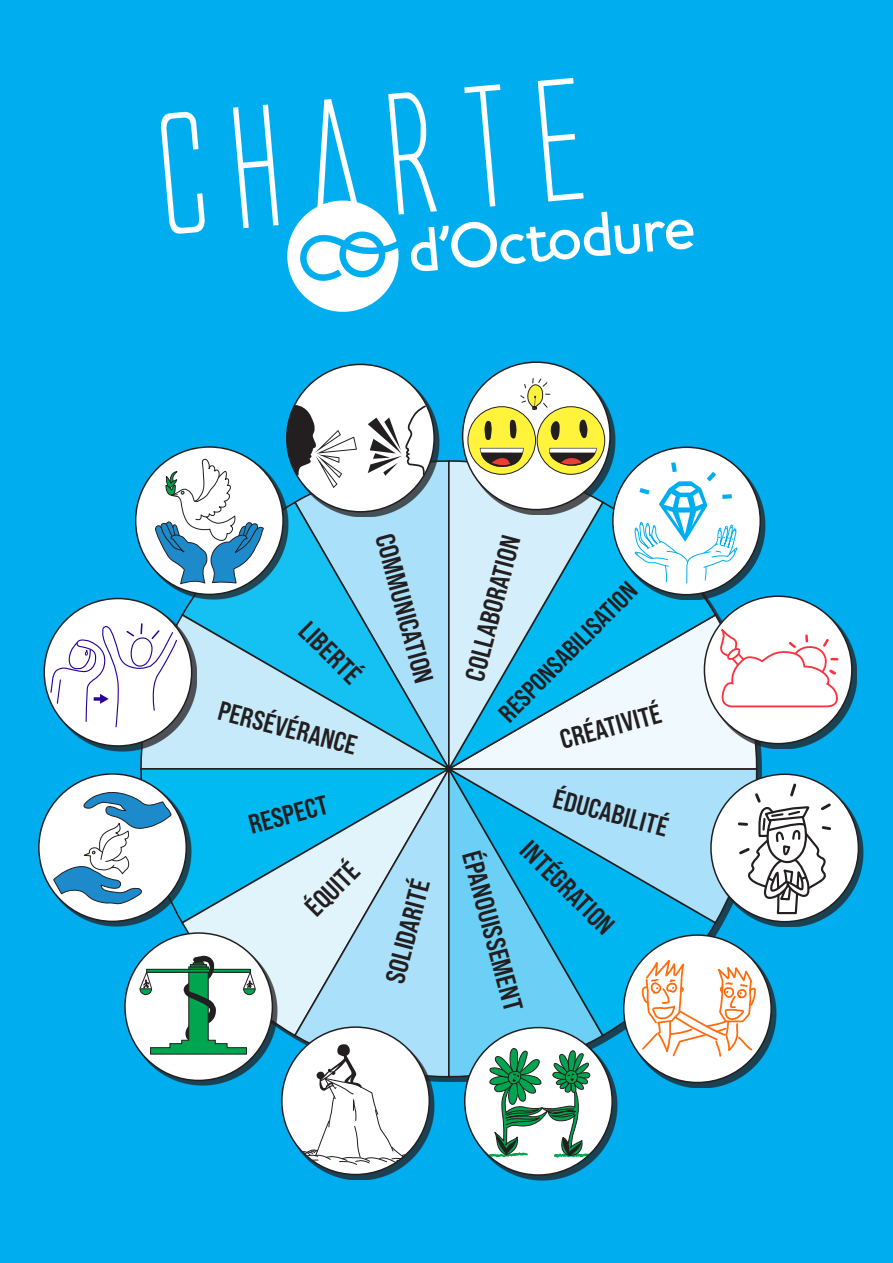
<style>
.page{position:relative;width:893px;height:1263px;background:#00aeef}
.page>*{position:absolute;margin:0;border:0;box-sizing:border-box;transform-origin:0 0}
.t1{font:160.8px "Alien League";color:#fff}
.t2{font:27px "Bebas Neue Pro Sm E Bd";color:#231f20}
.t3{font:25.5px "Bebas Neue Pro Sm E Bd";color:#231f20}
</style>
<div class="page">
<svg style="left:189px;top:500px;width:255px;height:113px;background:#76d2f3"></svg>
<svg style="left:140px;top:613px;width:303px;height:154px;background:#7ed4f2"></svg>
<svg style="left:180px;top:764px;width:113px;height:269px"></svg>
<svg style="left:293px;top:763px;width:154px;height:315px"></svg>
<svg style="left:444px;top:925px;width:274px;height:112px"></svg>
<svg style="left:443px;top:770px;width:315px;height:155px"></svg>
<svg style="left:443px;top:613px;width:315px;height:157px"></svg>
<svg style="left:444px;top:500px;width:274px;height:273px"></svg>
<svg style="left:447px;top:459px;width:158px;height:316px"></svg>
<div style="left:42px;top:777px;width:149px;height:149px;background:#231f20;opacity:.75"></div>
<div style="left:39px;top:774px;width:147px;height:147px;background:#fff;border-radius:50%"></div>
<svg style="left:53px;top:791px;width:119px;height:114px"></svg>
<div style="left:627px;top:938px;width:149px;height:149px;background:#231f20;opacity:.75"></div>
<div style="left:624px;top:935px;width:147px;height:147px;background:#fff;border-radius:50%"></div>
<svg style="left:640px;top:943px;width:117px;height:139px"></svg>
<div style="left:290px;top:368px;width:149px;height:149px;background:#231f20;opacity:.75"></div>
<div style="left:287px;top:364px;width:147px;height:148px;background:#fff;border-radius:50%"></div>
<svg style="left:368px;top:404px;width:60px;height:73px"></svg>
<svg style="left:287px;top:405px;width:70px;height:83px"></svg>
<div style="left:708px;top:600px;width:149px;height:149px;background:#231f20;opacity:.75"></div>
<div style="left:704px;top:596px;width:148px;height:148px;background:#fff;border-radius:50%"></div>
<svg style="left:720px;top:629px;width:120px;height:79px"></svg>
<div style="left:466px;top:366px;width:149px;height:149px;background:#231f20;opacity:.75"></div>
<div style="left:463px;top:362px;width:147px;height:148px;background:#fff;border-radius:50%"></div>
<div style="left:468px;top:407px;width:67px;height:67px;background:#fff33c;border-radius:50%"></div>
<div style="left:468px;top:406px;width:68px;height:69px;border:1px solid #231f20;border-radius:50%"></div>
<div style="left:537px;top:407px;width:68px;height:67px;background:#fff33c;border-radius:50%"></div>
<div style="left:537px;top:406px;width:68px;height:69px;border:1px solid #231f20;border-radius:50%"></div>
<svg style="left:484px;top:420px;width:8px;height:20px"></svg>
<svg style="left:509px;top:419px;width:8px;height:20px"></svg>
<svg style="left:480px;top:448px;width:44px;height:21px"></svg>
<svg style="left:547px;top:448px;width:51px;height:20px"></svg>
<svg style="left:550px;top:421px;width:10px;height:19px"></svg>
<svg style="left:579px;top:419px;width:9px;height:19px"></svg>
<svg style="left:520px;top:378px;width:30px;height:32px"></svg>
<div style="left:616px;top:451px;width:149px;height:149px;background:#231f20;opacity:.75"></div>
<div style="left:613px;top:447px;width:147px;height:148px;background:#fff;border-radius:50%"></div>
<svg style="left:634px;top:462px;width:104px;height:122px"></svg>
<div style="left:714px;top:778px;width:149px;height:149px;background:#231f20;opacity:.75"></div>
<div style="left:711px;top:774px;width:147px;height:148px;background:#fff;border-radius:50%"></div>
<svg style="left:736px;top:781px;width:97px;height:134px"></svg>
<div style="left:128px;top:936px;width:149px;height:149px;background:#231f20;opacity:.75"></div>
<div style="left:125px;top:933px;width:147px;height:147px;background:#fff;border-radius:50%"></div>
<svg style="left:139px;top:955px;width:117px;height:100px"></svg>
<div style="left:285px;top:1030px;width:149px;height:149px;background:#231f20;opacity:.75"></div>
<div style="left:282px;top:1027px;width:147px;height:147px;background:#fff;border-radius:50%"></div>
<svg style="left:299px;top:1043px;width:123px;height:126px"></svg>
<div style="left:139px;top:450px;width:149px;height:149px;background:#231f20;opacity:.75"></div>
<div style="left:136px;top:447px;width:147px;height:147px;background:#fff;border-radius:50%"></div>
<svg style="left:155px;top:458px;width:109px;height:127px"></svg>
<div style="left:48px;top:602px;width:149px;height:149px;background:#231f20;opacity:.75"></div>
<div style="left:44px;top:598px;width:148px;height:148px;background:#fff;border-radius:50%"></div>
<svg style="left:50px;top:622px;width:128px;height:106px"></svg>
<div style="left:468px;top:1031px;width:149px;height:149px;background:#231f20;opacity:.75"></div>
<div style="left:465px;top:1027px;width:147px;height:148px;background:#fff;border-radius:50%"></div>
<svg style="left:484px;top:1040px;width:108px;height:118px"></svg>
<svg style="left:287px;top:200px;width:112px;height:112px"></svg>
<svg style="left:411px;top:212px;width:283px;height:59px"></svg>
<p class="t1" style="left:145px;top:96px;width:454px;rotate:-5deg">charte</p>
<p class="t2" style="left:315px;top:615px;width:76px;rotate:45deg">LIBERTÉ</p>
<p class="t2" style="left:223px;top:694px;width:144px;rotate:15deg">PERSÉVÉRANCE</p>
<p class="t2" style="left:400px;top:530px;width:155px;rotate:75deg">COMMUNICATION</p>
<p class="t2" style="left:458px;top:676px;width:150px;rotate:-75deg">COLLABORATION</p>
<p class="t3" style="left:492px;top:706px;width:186px;rotate:-45deg">RESPONSABILISATION</p>
<p class="t2" style="left:557px;top:724px;width:105px;rotate:-15deg">CRÉATIVITÉ</p>
<p class="t2" style="left:245px;top:809px;width:83px;rotate:-15deg">RESPECT</p>
<p class="t2" style="left:558px;top:782px;width:119px;rotate:15deg">ÉDUCABILITÉ</p>
<p class="t2" style="left:536px;top:834px;width:121px;rotate:45deg">INTÉGRATION</p>
<p class="t2" style="left:298px;top:900px;width:66px;rotate:-45deg">ÉQUITÉ</p>
<p class="t2" style="left:487px;top:847px;width:166px;rotate:75deg">ÉPANOUISSEMENT</p>
<p class="t2" style="left:379px;top:978px;width:107px;rotate:-75deg">SOLIDARITÉ</p>
</div>
